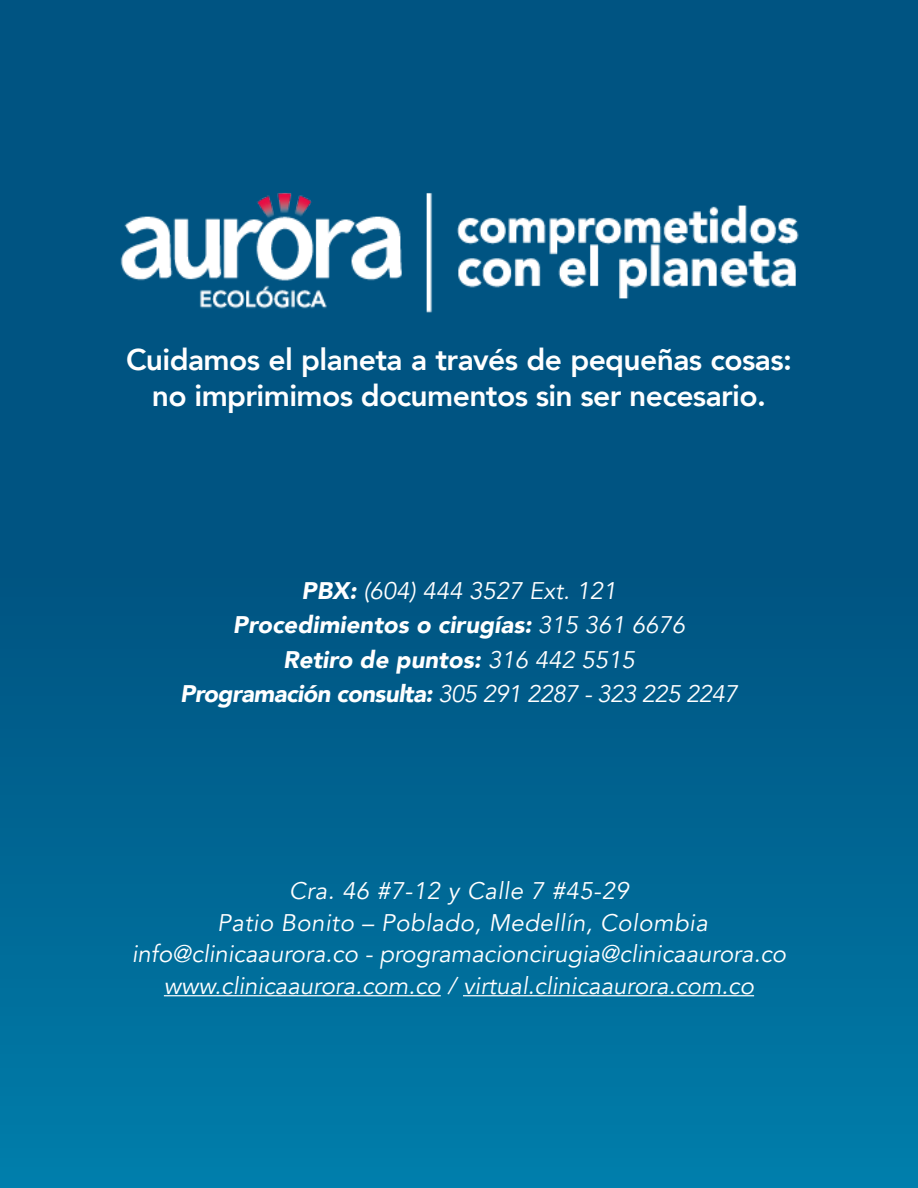
<style>
.page{position:relative;width:918px;height:1188px;background:#fff}
.page>*{position:absolute;margin:0;border:0;box-sizing:border-box;transform-origin:0 0}
.t1{font:800 30px/36px "Avenir";letter-spacing:-.02em;color:#fff;text-align:center}
.t2{font:italic 24px/31.5px "Avenir";color:#fff;text-align:center}
.t3{font:italic 900 24px/34.5px "Avenir";color:#fff;text-align:center}
.s1{font-weight:400}
</style>
<div class="page">
<div style="left:0;top:0;width:918px;height:1188px;background:linear-gradient(to bottom,#004978,#0074a1)"></div>
<hr style="left:164px;top:995px;width:277px;height:1px;background:#fff">
<hr style="left:463px;top:995px;width:291px;height:1px;background:#fff">
<img style="left:117px;top:190px;width:684px;height:124px">
<p class="t1" style="left:126px;top:341px;width:668px">Cuidamos el planeta a través de pequeñas cosas: no imprimimos documentos sin ser necesario.</p>
<p class="t3" style="left:180px;top:573px;width:559px">PBX: <span class="s1">(604) 444 3527 Ext. 121<br></span>Procedimientos o cirugías: <span class="s1">315 361 6676<br></span>Retiro de puntos: <span class="s1">316 442 5515<br></span>Programación consulta: <span class="s1">305 291 2287 - 323 225 2247</span></p>
<p class="t2" style="left:132px;top:876px;width:656px">Cra. 46 #7-12 y Calle 7 #45-29<br>Patio Bonito – Poblado, Medellín, Colombia info@clinicaaurora.co - programacioncirugia@clinicaaurora.co www.clinicaaurora.com.co / virtual.clinicaaurora.com.co</p>
</div>
